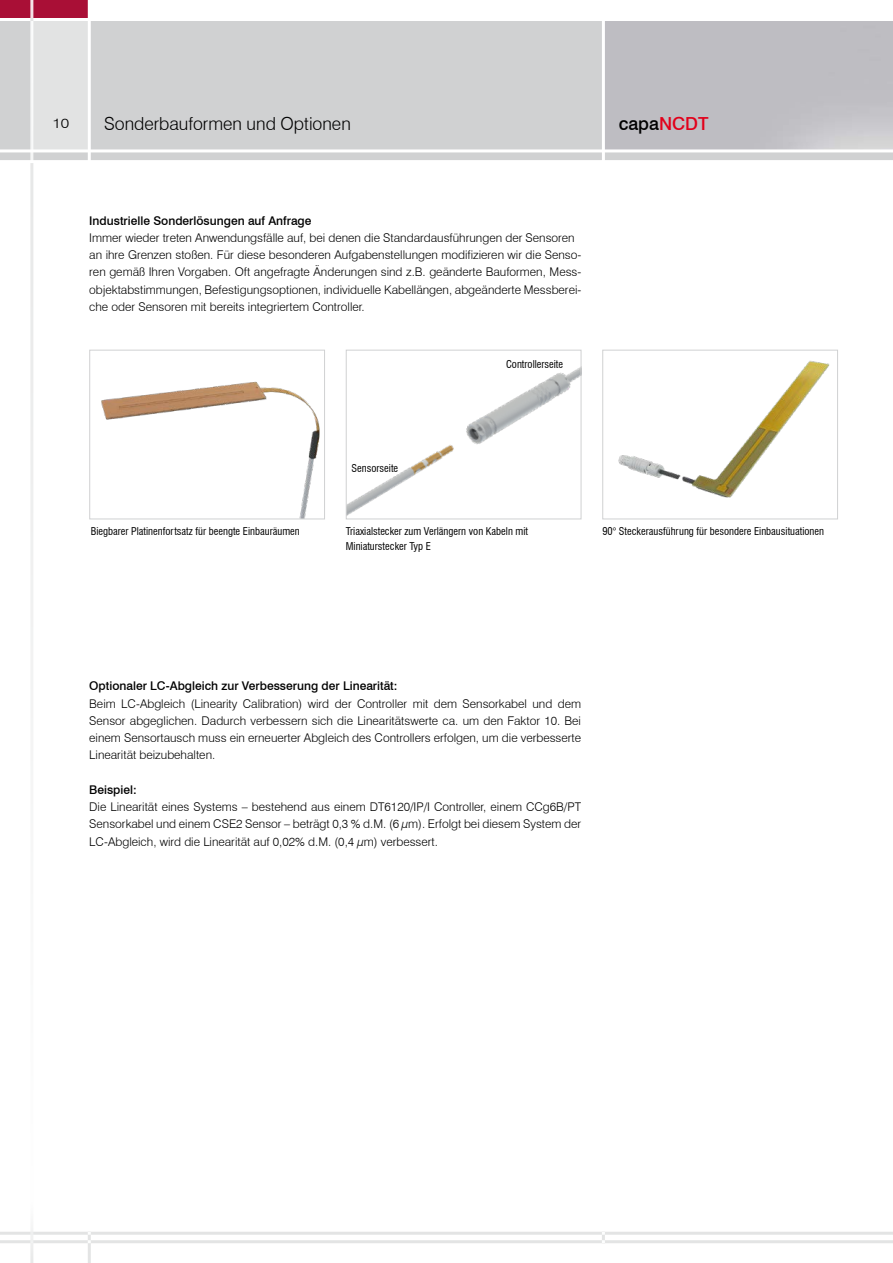
<style>
.page{position:relative;width:893px;height:1263px;background:#fff}
.page>*{position:absolute;margin:0;border:0;box-sizing:border-box;transform-origin:0 0}
.t1{font:300 18px "Swiss 721 BT";color:#000}
.t2{font:500 18px "Swiss 721 BT";color:#000}
.t3{font:300 13.5px "Swiss 721 BT";color:#000;scale:1.18 1}
.t4{font:300 12px/17.2px "Swiss 721 BT";color:#000;text-align:justify}
.t5{font:500 12px "Swiss 721 BT";color:#000}
.t6{font:condensed 10.5px/15px "Swiss 721 BT";color:#000}
.s1{color:#e2001a}
</style>
<div class="page">
<div style="left:0;top:21px;width:893px;height:141px;background:linear-gradient(to right,#d5d7d6,#c1c0c5)"></div>
<div style="left:32px;top:21px;width:57px;height:130px;background:#e2e3e3"></div>
<div style="left:0;top:0;width:89px;height:18px;background:#a90f36"></div>
<hr style="left:88px;top:0;width:3px;height:163px;background:#fff">
<hr style="left:602px;top:17px;width:3px;height:145px;background:#fff">
<hr style="left:0;top:149px;width:893px;height:3px;background:#fff">
<hr style="left:0;top:160px;width:893px;height:3px;background:#fff">
<hr style="left:0;top:1240px;width:893px;height:3px;background:#e3e4e4">
<hr style="left:30px;top:0;width:3px;height:1204px;background:#e3e4e4">
<hr style="left:0;top:1232px;width:893px;height:3px;background:#e3e4e4">
<hr style="left:30px;top:1199px;width:3px;height:64px;background:#e3e4e4">
<hr style="left:88px;top:1232px;width:3px;height:31px;background:#e3e4e4">
<svg style="left:602px;top:1232px;width:3px;height:11px"></svg>
<img style="left:101px;top:381px;width:219px;height:136px">
<div style="left:89px;top:350px;width:236px;height:169px;border:1px solid #d0d1d2"></div>
<img style="left:348px;top:368px;width:231px;height:147px">
<div style="left:346px;top:350px;width:235px;height:169px;border:1px solid #d0d1d2"></div>
<img style="left:618px;top:360px;width:212px;height:138px">
<div style="left:602px;top:350px;width:236px;height:169px;border:1px solid #d0d1d2"></div>
<p class="t3" style="left:52px;top:115px;width:16px">10</p>
<h1 class="t1" style="left:104px;top:113px;width:248px">Sonderbauformen und Optionen</h1>
<h1 class="t2" style="left:619px;top:113px;width:91px">capa<span class="s1">NCDT</span></h1>
<p class="t5" style="left:89px;top:213px;width:224px">Industrielle Sonderlösungen auf Anfrage</p>
<p class="t4" style="left:89px;top:229px;width:494px;text-align:left">Immer wieder treten Anwendungsfälle auf, bei denen die Standardausführungen der Sensoren an ihre Grenzen stoßen. Für diese besonderen Aufgabenstellungen modifizieren wir die Senso&shy;ren gemäß Ihren Vorgaben. Oft angefragte Änderungen sind z.B. geänderte Bauformen, Mess&shy;objektabstimmungen, Befestigungsoptionen, individuelle Kabellängen, abgeänderte Messberei&shy;che oder Sensoren mit bereits integriertem Controller.</p>
<p class="t6" style="left:352px;top:460px;width:48px">Sensorseite</p>
<p class="t6" style="left:506px;top:357px;width:59px">Controllerseite</p>
<p class="t6" style="left:91px;top:523px;width:210px">Biegbarer Platinenfortsatz für beengte Einbauräumen</p>
<p class="t6" style="left:346px;top:523px;width:184px">Triaxialstecker zum Verlängern von Kabeln mit<br>Miniaturstecker Typ E</p>
<p class="t6" style="left:602px;top:523px;width:223px">90° Steckerausführung für besondere Einbausituationen</p>
<p class="t5" style="left:89px;top:679px;width:310px">Optionaler LC-Abgleich zur Verbesserung der Linearität:</p>
<p class="t4" style="left:89px;top:695px;width:493px">Beim LC-Abgleich (Linearity Calibration) wird der Controller mit dem Sensorkabel und dem Sensor abgeglichen. Dadurch verbessern sich die Linearitätswerte ca. um den Faktor 10. Bei einem Sensortausch muss ein erneuerter Abgleich des Controllers erfolgen, um die verbesserte Linearität beizubehalten.</p>
<p class="t5" style="left:89px;top:782px;width:49px">Beispiel:</p>
<p class="t4" style="left:89px;top:798px;width:493px">Die Linearität eines Systems – bestehend aus einem DT6120/IP/I Controller, einem CCg6B/PT Sensorkabel und einem CSE2 Sensor – beträgt 0,3 % d.M. (6 µm). Erfolgt bei diesem System der LC-Abgleich, wird die Linearität auf 0,02% d.M. (0,4 µm) verbessert.</p>
</div>
